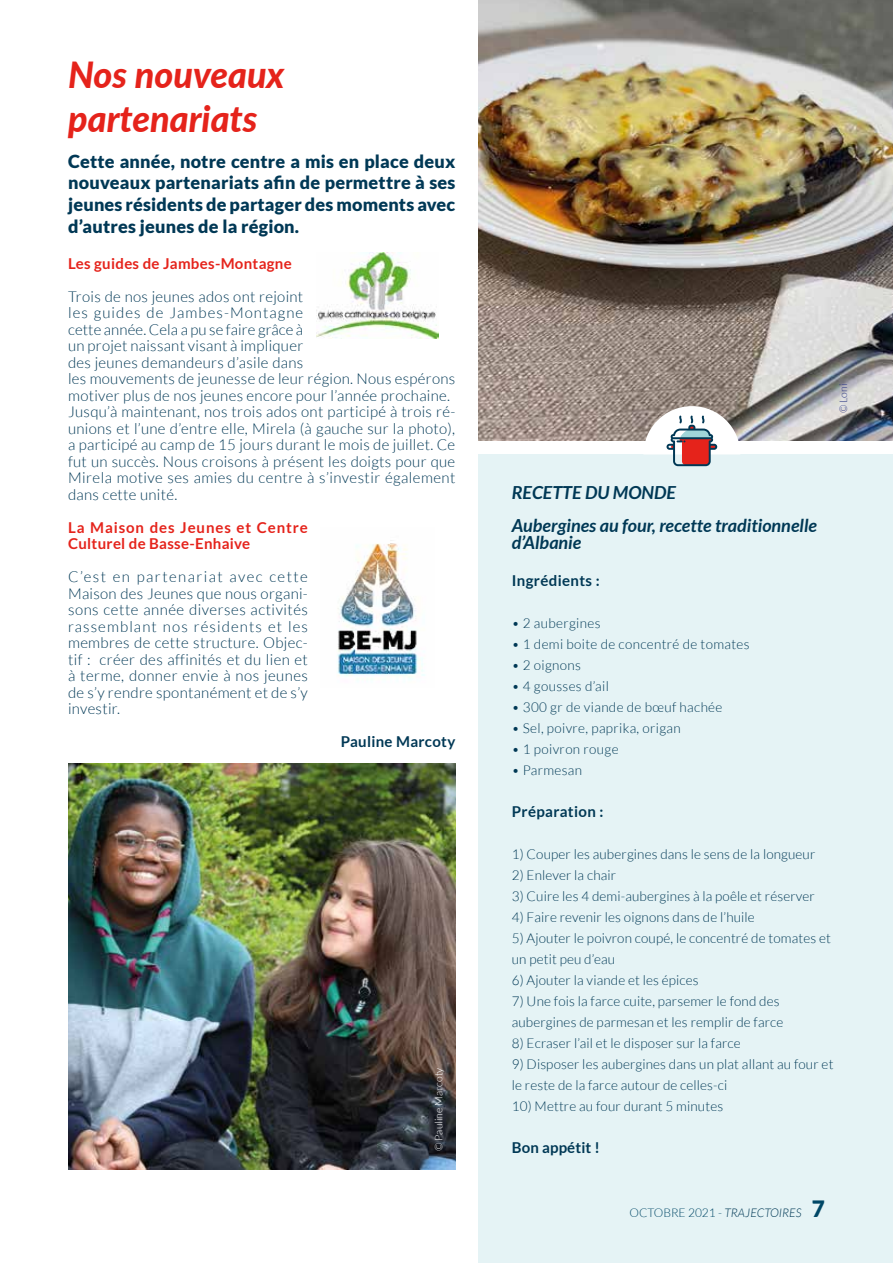
<style>
.page{position:relative;width:893px;height:1263px;background:#fff}
.page>*{position:absolute;margin:0;border:0;box-sizing:border-box;transform-origin:0 0}
.t1{font:italic 800 36px/43.2px "Lato";color:#e5231b}
.t2{font:900 18px/21.6px "Lato";letter-spacing:.01em;color:#003855;text-align:justify}
.t3{font:italic 700 18px/33px "Lato";color:#003855}
.t4{font:300 15px/16.5px "Lato";letter-spacing:.02em;color:#003855}
.t5{font:700 15px "Lato";letter-spacing:.02em;color:#003855}
.t6{font:700 15px/16.5px "Lato";letter-spacing:.06em;color:#e5231b}
.t7{font:700 15px "Lato";letter-spacing:.02em;color:#e5231b}
.t8{font:300 13.5px/21px "Lato";letter-spacing:.01em;color:#003855}
.t9{font:300 12px "Lato";color:#004766}
.t10{font:300 10.5px "Lato";color:#fff}
.t11{font:300 10.5px "Lato";color:#283583}
.s1{font-style:italic;color:#003855}
.s2{font-weight:900;font-size:22.5px}
</style>
<div class="page">
<div style="left:478px;top:454px;width:415px;height:809px;background:#e5f3f5"></div>
<img style="left:478px;top:0;width:415px;height:441px">
<svg style="left:643px;top:406px;width:97px;height:60px"></svg>
<img style="left:316px;top:252px;width:123px;height:86px">
<img style="left:337px;top:540px;width:88px;height:140px">
<img style="left:68px;top:764px;width:387px;height:405px">
<h1 class="t1" style="left:68px;top:52px;width:218px">Nos nouveaux partenariats</h1>
<p class="t2" style="left:68px;top:150px;width:389px">Cette année, notre centre a mis en place deux nouveaux partenariats afin de permettre à ses jeunes résidents de partager des moments avec d’autres jeunes de la région.</p>
<p class="t7" style="left:68px;top:254px;width:225px">Les guides de Jambes-Montagne</p>
<p class="t4" style="left:68px;top:288px;width:389px">Trois de nos jeunes ados ont rejoint<br>les guides de Jambes-Montagne<br>cette année. Cela a pu se faire grâce à<br>un projet naissant visant à impliquer<br>des jeunes demandeurs d’asile dans<br>les mouvements de jeunesse de leur région. Nous espérons motiver plus de nos jeunes encore pour l’année prochaine.<br>Jusqu’à maintenant, nos trois ados ont participé à trois ré&shy;unions et l’une d’entre elle, Mirela (à gauche sur la photo), a participé au camp de 15 jours durant le mois de juillet. Ce fut un succès. Nous croisons à présent les doigts pour que Mirela motive ses amies du centre à s’investir également dans cette unité.</p>
<p class="t6" style="left:68px;top:519px;width:241px">La Maison des Jeunes et Centre<br>Culturel de Basse-Enhaive</p>
<p class="t4" style="left:68px;top:568px;width:241px;text-align:justify">C’est en partenariat avec cette Maison des Jeunes que nous organi&shy;sons cette année diverses activités rassemblant nos résidents et les membres de cette structure. Objec&shy;tif : créer des affinités et du lien et à terme, donner envie à nos jeunes de s’y rendre spontanément et de s’y investir.</p>
<p class="t5" style="left:341px;top:733px;width:116px">Pauline Marcoty</p>
<p class="t10" style="left:433px;top:1151px;width:85px;rotate:-90deg">© Pauline Marcoty</p>
<p class="t11" style="left:838px;top:413px;width:31px;rotate:-90deg">© Loni</p>
<p class="t3" style="left:512px;top:477px;width:307px">RECETTE DU MONDE<br>Aubergines au four, recette traditionnelle</p>
<p class="t3" style="left:512px;top:526px;width:71px">d’Albanie</p>
<p class="t5" style="left:512px;top:572px;width:89px">Ingrédients :</p>
<p class="t8" style="left:512px;top:613px;width:90px">• 2 aubergines</p>
<p class="t8" style="left:512px;top:634px;width:239px">• 1 demi boite de concentré de tomates</p>
<p class="t8" style="left:512px;top:655px;width:71px">• 2 oignons</p>
<p class="t8" style="left:512px;top:676px;width:99px">• 4 gousses d’ail</p>
<p class="t8" style="left:512px;top:697px;width:212px">• 300 gr de viande de bœuf hachée</p>
<p class="t8" style="left:512px;top:718px;width:171px">• Sel, poivre, paprika, origan</p>
<p class="t8" style="left:512px;top:739px;width:108px">• 1 poivron rouge</p>
<p class="t8" style="left:512px;top:760px;width:72px">• Parmesan</p>
<p class="t5" style="left:512px;top:803px;width:93px">Préparation :</p>
<p class="t8" style="left:512px;top:844px;width:305px">1) Couper les aubergines dans le sens de la longueur</p>
<p class="t8" style="left:512px;top:865px;width:106px">2) Enlever la chair</p>
<p class="t8" style="left:512px;top:886px;width:305px">3) Cuire les 4 demi-aubergines à la poêle et réserver</p>
<p class="t8" style="left:512px;top:907px;width:245px">4) Faire revenir les oignons dans de l’huile</p>
<p class="t8" style="left:512px;top:928px;width:321px">5) Ajouter le poivron coupé, le concentré de tomates et un petit peu d’eau</p>
<p class="t8" style="left:512px;top:970px;width:188px">6) Ajouter la viande et les épices</p>
<p class="t8" style="left:512px;top:991px;width:273px">7) Une fois la farce cuite, parsemer le fond des aubergines de parmesan et les remplir de farce</p>
<p class="t8" style="left:512px;top:1033px;width:231px">8) Ecraser l’ail et le disposer sur la farce</p>
<p class="t8" style="left:512px;top:1054px;width:323px">9) Disposer les aubergines dans un plat allant au four et le reste de la farce autour de celles-ci</p>
<p class="t8" style="left:512px;top:1096px;width:213px">10) Mettre au four durant 5 minutes</p>
<p class="t5" style="left:512px;top:1139px;width:90px">Bon appétit !</p>
<p class="t9" style="left:629px;top:1206px;width:197px">OCTOBRE 2021 - <span class="s1">TRAJECTOIRES</span> <span class="s2">7</span></p>
</div>
